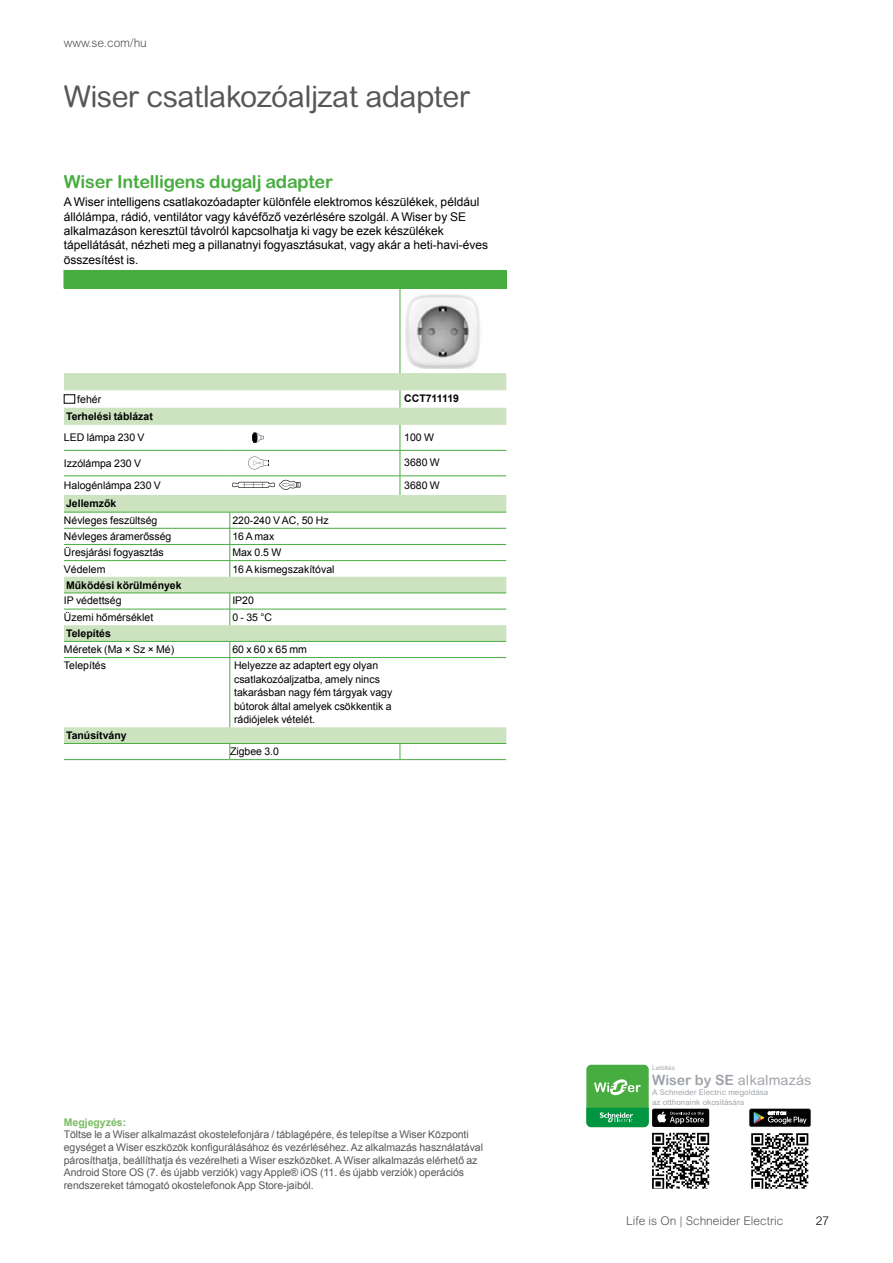
<style>
.page{position:relative;width:893px;height:1263px;background:#fff}
.page>*{position:absolute;margin:0;border:0;box-sizing:border-box;transform-origin:0 0}
.t1{font:30px "Arial Rounded MT Pro";letter-spacing:-.02em;color:#575756}
.t2{font:700 18px "Arial Rounded MT Pro";letter-spacing:-.01em;color:#48ad40}
.t3{font:14.1px "Arial Rounded MT Pro";letter-spacing:.01em;color:#9ea3a9}
.t4{font:12px/14.4px "Arial";color:#000}
.t5{font:300 12px "Arial Rounded MT Pro";color:#505456}
.t6{font:300 12px "Arial Rounded MT Pro";color:#000}
.t7{font:10.5px/13.5px "Arial";color:#000}
.t8{font:10.5px/12.6px "Arial";letter-spacing:-.005em;color:#575756}
.t9{font:700 10.5px "Arial";color:#000}
.t10{font:700 10.5px "Arial";color:#7bbc63}
.t11{font:7.8px/9.4px "Arial Rounded MT Pro";color:#9ea3a9}
.t12{font:6.3px "Arial Rounded MT Pro";color:#9ea3a9}
.s1{font-family:"Arial Rounded MT Bold"}
</style>
<div class="page">
<div style="left:652px;top:1109px;width:57px;height:18px;background:#010202;border-radius:2px"></div>
<svg style="left:657px;top:1111px;width:47px;height:13px"></svg>
<svg style="left:749px;top:1109px;width:62px;height:18px"></svg>
<div style="left:586px;top:1065px;width:63px;height:62px;background:#48ad40;border-radius:5px"></div>
<svg style="left:586px;top:1108px;width:63px;height:19px"></svg>
<svg style="left:594px;top:1079px;width:47px;height:17px"></svg>
<svg style="left:751px;top:1133px;width:57px;height:56px"></svg>
<svg style="left:652px;top:1133px;width:57px;height:56px"></svg>
<div style="left:64px;top:270px;width:442px;height:18px;background:#48ad40"></div>
<svg style="left:64px;top:373px;width:442px;height:370px"></svg>
<svg style="left:400px;top:425px;width:1px;height:70px"></svg>
<hr style="left:230px;top:450px;width:170px;height:1px;background:#48ad40">
<hr style="left:400px;top:450px;width:106px;height:1px;background:#48ad40">
<hr style="left:230px;top:476px;width:170px;height:1px;background:#48ad40">
<hr style="left:400px;top:476px;width:106px;height:1px;background:#48ad40">
<hr style="left:400px;top:512px;width:106px;height:1px;background:#48ad40">
<hr style="left:400px;top:593px;width:106px;height:1px;background:#48ad40">
<hr style="left:400px;top:641px;width:106px;height:1px;background:#48ad40">
<hr style="left:400px;top:743px;width:106px;height:1px;background:#48ad40">
<hr style="left:230px;top:512px;width:170px;height:1px;background:#48ad40">
<hr style="left:230px;top:528px;width:170px;height:1px;background:#48ad40">
<hr style="left:230px;top:544px;width:170px;height:1px;background:#48ad40">
<hr style="left:400px;top:609px;width:106px;height:1px;background:#48ad40">
<hr style="left:400px;top:657px;width:106px;height:1px;background:#48ad40">
<hr style="left:230px;top:560px;width:170px;height:1px;background:#48ad40">
<hr style="left:230px;top:593px;width:170px;height:1px;background:#48ad40">
<hr style="left:400px;top:528px;width:106px;height:1px;background:#48ad40">
<hr style="left:400px;top:544px;width:106px;height:1px;background:#48ad40">
<hr style="left:400px;top:560px;width:106px;height:1px;background:#48ad40">
<hr style="left:230px;top:609px;width:170px;height:1px;background:#48ad40">
<hr style="left:230px;top:641px;width:170px;height:1px;background:#48ad40">
<hr style="left:230px;top:657px;width:170px;height:1px;background:#48ad40">
<hr style="left:64px;top:450px;width:166px;height:1px;background:#48ad40">
<hr style="left:64px;top:476px;width:166px;height:1px;background:#48ad40">
<hr style="left:64px;top:512px;width:166px;height:1px;background:#48ad40">
<hr style="left:64px;top:528px;width:166px;height:1px;background:#48ad40">
<hr style="left:64px;top:544px;width:166px;height:1px;background:#48ad40">
<hr style="left:64px;top:560px;width:166px;height:1px;background:#48ad40">
<svg style="left:230px;top:512px;width:1px;height:65px"></svg>
<hr style="left:64px;top:593px;width:166px;height:1px;background:#48ad40">
<hr style="left:64px;top:609px;width:166px;height:1px;background:#48ad40">
<svg style="left:230px;top:593px;width:1px;height:32px"></svg>
<hr style="left:64px;top:641px;width:166px;height:1px;background:#48ad40">
<svg style="left:230px;top:642px;width:1px;height:15px"></svg>
<hr style="left:64px;top:657px;width:166px;height:1px;background:#48ad40">
<hr style="left:230px;top:658px;width:1px;height:69px;background:#48ad40">
<hr style="left:64px;top:743px;width:166px;height:1px;background:#48ad40">
<hr style="left:64px;top:759px;width:166px;height:1px;background:#48ad40">
<hr style="left:230px;top:743px;width:170px;height:1px;background:#48ad40">
<svg style="left:400px;top:744px;width:1px;height:15px"></svg>
<svg style="left:230px;top:744px;width:1px;height:15px"></svg>
<hr style="left:230px;top:759px;width:170px;height:1px;background:#48ad40">
<hr style="left:64px;top:288px;width:166px;height:1px;background:#48ad40">
<hr style="left:230px;top:288px;width:170px;height:1px;background:#48ad40">
<hr style="left:400px;top:288px;width:106px;height:1px;background:#48ad40">
<hr style="left:400px;top:759px;width:106px;height:1px;background:#48ad40">
<hr style="left:400px;top:288px;width:1px;height:85px;background:#48ad40">
<svg style="left:400px;top:390px;width:1px;height:18px"></svg>
<img style="left:405px;top:294px;width:75px;height:75px">
<svg style="left:252px;top:432px;width:12px;height:11px"></svg>
<svg style="left:248px;top:456px;width:22px;height:13px"></svg>
<svg style="left:232px;top:480px;width:68px;height:10px"></svg>
<p class="t5" style="left:64px;top:36px;width:85px">www.se.com/hu</p>
<h1 class="t1" style="left:64px;top:79px;width:408px">Wiser csatlakozóaljzat adapter</h1>
<h2 class="t2" style="left:64px;top:170px;width:271px">Wiser Intelligens dugalj adapter</h2>
<p class="t4" style="left:64px;top:195px;width:426px">A Wiser intelligens csatlakozóadapter különféle elektromos készülékek, például állólámpa, rádió, ventilátor vagy kávéfőző vezérlésére szolgál. A Wiser by SE alkalmazáson keresztül távolról kapcsolhatja ki vagy be ezek készülékek tápellátását, nézheti meg a pillanatnyi fogyasztásukat, vagy akár a heti-havi-éves összesítést is.</p>
<p class="t7" style="left:77px;top:393px;width:25px">fehér</p>
<p class="t9" style="left:404px;top:392px;width:56px">CCT711119</p>
<p class="t9" style="left:66px;top:409px;width:88px">Terhelési táblázat</p>
<p class="t7" style="left:64px;top:431px;width:82px">LED lámpa 230 V</p>
<p class="t7" style="left:404px;top:431px;width:31px">100 W</p>
<p class="t7" style="left:64px;top:456px;width:79px">Izzólámpa 230 V</p>
<p class="t7" style="left:404px;top:456px;width:37px">3680 W</p>
<p class="t7" style="left:64px;top:478px;width:98px">Halogénlámpa 230 V</p>
<p class="t7" style="left:404px;top:478px;width:37px">3680 W</p>
<p class="t9" style="left:66px;top:497px;width:52px">Jellemzők</p>
<p class="t7" style="left:64px;top:514px;width:95px">Névleges feszültség</p>
<p class="t7" style="left:232px;top:514px;width:98px">220-240 V AC, 50 Hz</p>
<p class="t7" style="left:64px;top:530px;width:109px">Névleges áramerősség</p>
<p class="t7" style="left:232px;top:530px;width:44px">16 A max</p>
<p class="t7" style="left:64px;top:546px;width:101px">Üresjárási fogyasztás</p>
<p class="t7" style="left:232px;top:546px;width:51px">Max 0.5 W</p>
<p class="t7" style="left:64px;top:562px;width:43px">Védelem</p>
<p class="t7" style="left:232px;top:562px;width:104px">16 A kismegszakítóval</p>
<p class="t9" style="left:66px;top:578px;width:117px">Működési körülmények</p>
<p class="t7" style="left:64px;top:594px;width:59px">IP védettség</p>
<p class="t7" style="left:232px;top:594px;width:23px">IP20</p>
<p class="t7" style="left:64px;top:610px;width:91px">Üzemi hőmérséklet</p>
<p class="t7" style="left:232px;top:610px;width:41px">0 - 35 °C</p>
<p class="t9" style="left:66px;top:626px;width:46px">Telepítés</p>
<p class="t7" style="left:64px;top:642px;width:112px">Méretek (Ma × Sz × Mé)</p>
<p class="t7" style="left:232px;top:642px;width:76px">60 x 60 x 65 mm</p>
<p class="t7" style="left:64px;top:659px;width:44px">Telepítés</p>
<p class="t7" style="left:234px;top:659px;width:160px">Helyezze az adaptert egy olyan csatlakozóaljzatba, amely nincs takarásban nagy fém tárgyak vagy bútorok által amelyek csökkentik a rádiójelek vételét.</p>
<p class="t9" style="left:66px;top:729px;width:62px">Tanúsítvány</p>
<p class="t7" style="left:230px;top:745px;width:51px">Zigbee 3.0</p>
<p class="t10" style="left:64px;top:1115px;width:64px">Megjegyzés:</p>
<p class="t8" style="left:64px;top:1128px;width:421px">Töltse le a Wiser alkalmazást okostelefonjára / táblagépére, és telepítse a Wiser Központi egységet a Wiser eszközök konfigurálásához és vezérléséhez. Az alkalmazás használatával párosíthatja, beállíthatja és vezérelheti a Wiser eszközöket. A Wiser alkalmazás elérhető az Android Store OS (7. és újabb verziók) vagy Apple® iOS (11. és újabb verziók) operációs rendszereket támogató okostelefonok App Store-jaiból.</p>
<p class="t12" style="left:652px;top:1064px;width:24px">Letöltés</p>
<p class="t11" style="left:652px;top:1088px;width:118px">A Schneider Electric megoldása az otthonaink okosítására</p>
<h3 class="t3" style="left:652px;top:1071px;width:161px"><span class="s1">Wiser by SE</span> alkalmazás</h3>
<p class="t5" style="left:626px;top:1214px;width:159px">Life is On | Schneider Electric</p>
<p class="t6" style="left:816px;top:1214px;width:15px">27</p>
</div>
